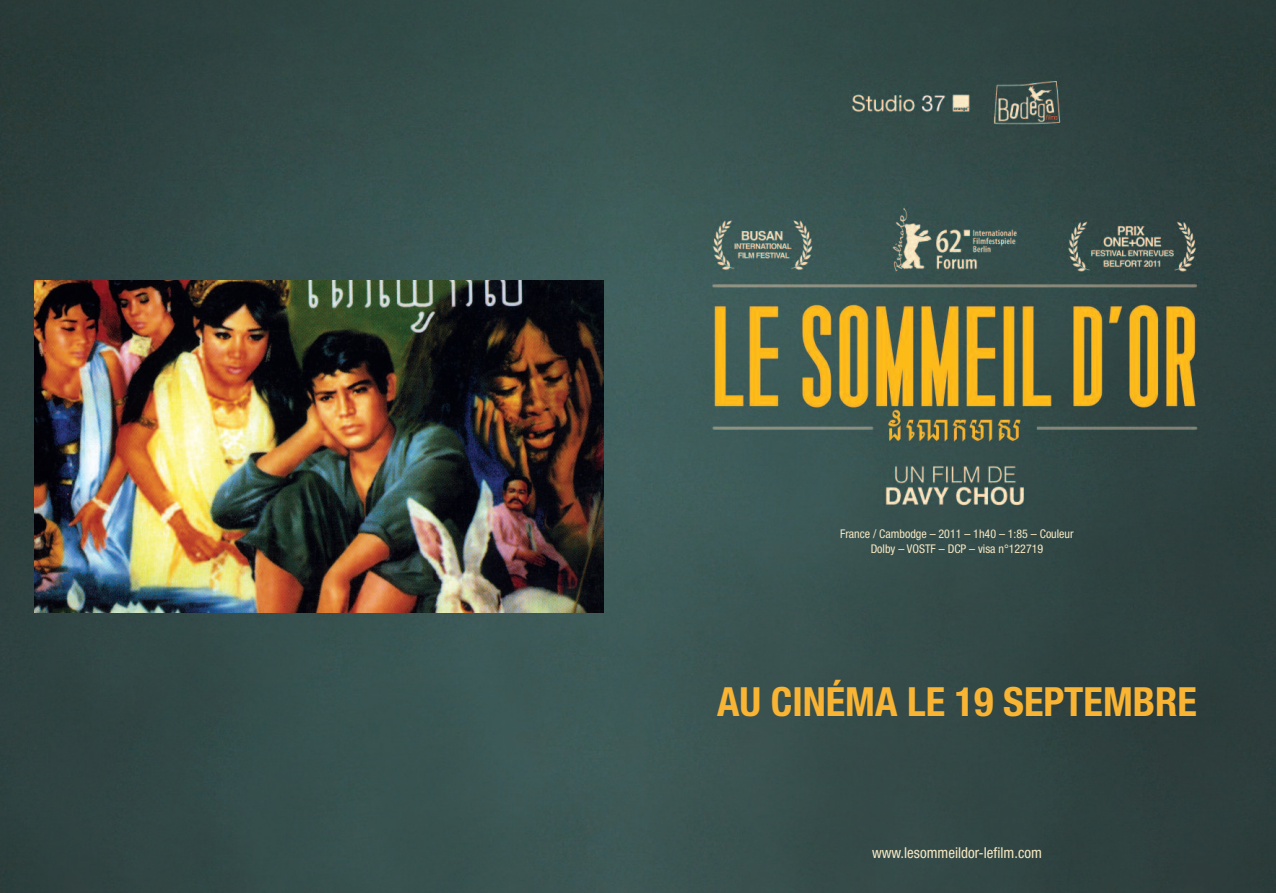
<style>
.page{position:relative;width:1276px;height:893px;background:#fff}
.page>*{position:absolute;margin:0;border:0;box-sizing:border-box;transform-origin:0 0}
.t1{font:700 condensed 40.2px "Helvetica Neue";color:#f9b434}
.t2{font:condensed 15px "Helvetica Neue";color:#f6e8c3}
.t3{font:condensed 12px/14.9px "Helvetica Neue";color:#f6e8c3;text-align:center}
</style>
<div class="page">
<img style="left:0;top:0;width:1276px;height:893px">
<img style="left:992px;top:79px;width:72px;height:48px">
<img style="left:849px;top:90px;width:123px;height:25px">
<img style="left:34px;top:281px;width:570px;height:331px">
<p class="t3" style="left:840px;top:527px;width:235px">France / Cambodge – 2011 – 1h40 – 1:85 – Couleur<br>Dolby – VOSTF – DCP – visa n°122719</p>
<h1 class="t1" style="left:717px;top:677px;width:481px">AU CINÉMA LE 19 SEPTEMBRE</h1>
<p class="t2" style="left:872px;top:847px;width:171px">www.lesommeildor-lefilm.com</p>
</div>
